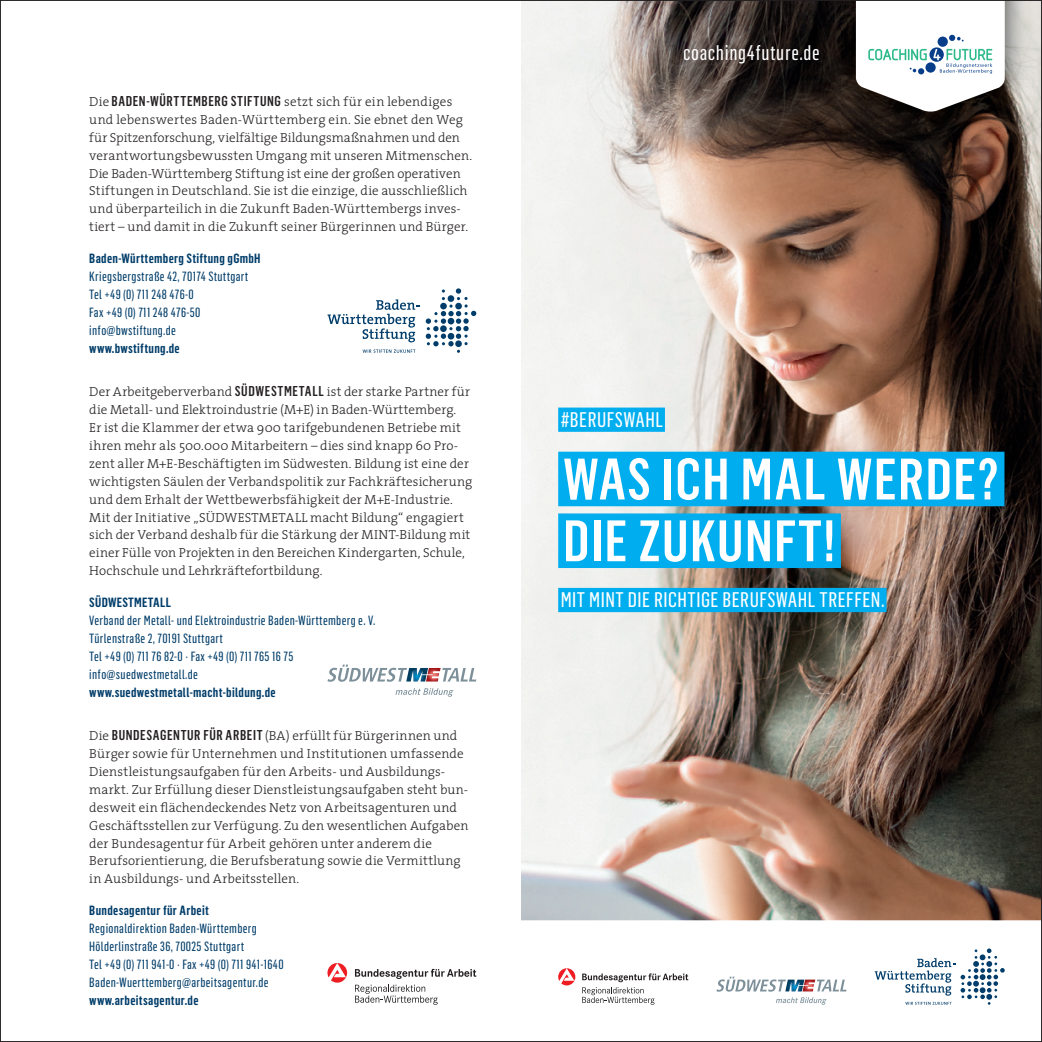
<style>
.page{position:relative;width:1042px;height:1042px;background:#fff}
.page>*{position:absolute;margin:0;border:0;box-sizing:border-box;transform-origin:0 0}
.t1{font:500 57.23px/61.8px "Flama Condensed";letter-spacing:.025em;color:#fff}
.t2{font:20.82px "Flama Condensed Basic";letter-spacing:.025em;color:#fff}
.t3{font:300 13.12px/18px "The Serif";letter-spacing:.01em;color:#231f20}
.t4{font:13.12px/18px "Flama Condensed Basic";letter-spacing:.025em;color:#003d6a}
.t5{font:600 13.12px "Flama Condensed";letter-spacing:.025em;color:#003d6a}
.s1{font-family:"Flama Condensed";font-weight:500;font-size:14px}
.s2{font-family:"The Serif";font-weight:300}
.s3{font-family:"Flama Condensed";font-weight:500}
</style>
<div class="page">
<img style="left:521px;top:2px;width:519px;height:918px">
<svg style="left:327px;top:299px;width:93px;height:43px"></svg>
<svg style="left:426px;top:288px;width:50px;height:65px"></svg>
<svg style="left:363px;top:349px;width:52px;height:4px"></svg>
<svg style="left:327px;top:664px;width:149px;height:18px"></svg>
<svg style="left:395px;top:688px;width:58px;height:9px"></svg>
<svg style="left:355px;top:969px;width:121px;height:36px"></svg>
<svg style="left:327px;top:963px;width:20px;height:19px"></svg>
<svg style="left:874px;top:948px;width:131px;height:57px"></svg>
<svg style="left:716px;top:976px;width:130px;height:15px"></svg>
<svg style="left:776px;top:997px;width:50px;height:8px"></svg>
<svg style="left:582px;top:973px;width:106px;height:32px"></svg>
<svg style="left:558px;top:968px;width:17px;height:17px"></svg>
<div style="left:558px;top:452px;width:446px;height:54px;background:#00aeef"></div>
<div style="left:558px;top:513px;width:283px;height:55px;background:#00aeef"></div>
<div style="left:558px;top:588px;width:328px;height:24px;background:#00aeef"></div>
<div style="left:558px;top:407px;width:107px;height:25px;background:#00aeef"></div>
<img style="left:841px;top:2px;width:186px;height:132px">
<svg style="left:856px;top:2px;width:149px;height:110px"></svg>
<p class="t3" style="left:89px;top:92px;width:384px">Die <span class="s1">BADEN-WÜRTTEMBERG STIFTUNG</span> setzt sich für ein lebendiges und lebenswertes Baden-Württemberg ein. Sie ebnet den Weg für Spitzenforschung, vielfältige Bildungsmaßnahmen und den verantwortungsbewussten Umgang mit unseren Mitmenschen.<br>Die Baden-Württemberg Stiftung ist eine der großen operativen Stiftungen in Deutschland. Sie ist die einzige, die ausschließlich und überparteilich in die Zukunft Baden-Württembergs inves&shy;tiert – und damit in die Zukunft seiner Bürgerinnen und Bürger.</p>
<p class="t5" style="left:89px;top:250px;width:173px">Baden-Württemberg Stiftung gGmbH</p>
<p class="t4" style="left:89px;top:267px;width:161px">Kriegsbergstraße 42, 70174 Stuttgart<br>Tel +49 (0) 711 248 476-0<br>Fax +49 (0) 711 248 476-50 info@bwstiftung.de</p>
<p class="t5" style="left:89px;top:340px;width:92px">www.bwstiftung.de</p>
<p class="t3" style="left:89px;top:382px;width:385px">Der Arbeitgeberverband <span class="s1">SÜDWESTMETALL</span> ist der starke Partner für die Metall- und Elektroindustrie (M+E) in Baden-Württemberg.<br>Er ist die Klammer der etwa 900 tarifgebundenen Betriebe mit ihren mehr als 500.000 Mitarbeitern – dies sind knapp 60 Pro - zent aller M+E-Beschäftigten im Südwesten. Bildung ist eine der wichtigsten Säulen der Verbandspolitik zur Fachkräftesicherung und dem Erhalt der Wettbewerbsfähigkeit der M+E-Industrie.<br>Mit der Initiative „SÜDWESTMETALL macht Bildung“ engagiert sich der Verband deshalb für die Stärkung der MINT-Bildung mit einer Fülle von Projekten in den Bereichen Kindergarten, Schule, Hochschule und Lehrkräftefortbildung.</p>
<p class="t5" style="left:89px;top:594px;width:83px">SÜDWESTMETALL</p>
<p class="t4" style="left:89px;top:611px;width:287px">Verband der Metall- und Elektroindustrie Baden-Württemberg e. V.<br>Türlenstraße 2, 70191 Stuttgart<br>Tel +49 (0) 711 76 82-0 <span class="s2">·</span> Fax +49 (0) 711 765 16 75 info@suedwestmetall.de</p>
<p class="t5" style="left:89px;top:684px;width:188px">www.suedwestmetall-macht-bildung.de</p>
<p class="t3" style="left:89px;top:726px;width:381px">Die <span class="s1">BUNDESAGENTUR FÜR ARBEIT</span> (BA) erfüllt für Bürgerinnen und Bürger sowie für Unternehmen und Institutionen umfassende Dienstleistungsaufgaben für den Arbeits- und Ausbildungs&shy;markt. Zur Erfüllung dieser Dienstleistungsaufgaben steht bun&shy;desweit ein flächendeckendes Netz von Arbeitsagenturen und Geschäftsstellen zur Verfügung. Zu den wesentlichen Aufgaben der Bundesagentur für Arbeit gehören unter anderem die Berufsorientierung, die Berufsberatung sowie die Vermittlung in Ausbildungs- und Arbeitsstellen.</p>
<p class="t5" style="left:89px;top:902px;width:121px">Bundesagentur für Arbeit</p>
<p class="t4" style="left:89px;top:919px;width:196px">Regionaldirektion Baden-Württemberg Hölderlinstraße 36, 70025 Stuttgart<br>Tel +49 (0) 711 941-0 <span class="s2">·</span> Fax +49 (0) 711 941-1640<br>Baden-Wuerttemberg@arbeitsagentur.de</p>
<p class="t5" style="left:89px;top:992px;width:111px">www.arbeitsagentur.de</p>
<h2 class="t2" style="left:683px;top:40px;width:138px">coaching4future.de</h2>
<h2 class="t2" style="left:561px;top:407px;width:104px"><span class="s3">#</span>BERUFSWAHL</h2>
<h1 class="t1" style="left:563px;top:446px;width:437px">WAS ICH MAL WERDE?<br>DIE ZUKUNFT!</h1>
<h2 class="t2" style="left:561px;top:587px;width:325px">MIT MINT DIE RICHTIGE BERUFSWAHL TREFFEN.</h2>
</div>
